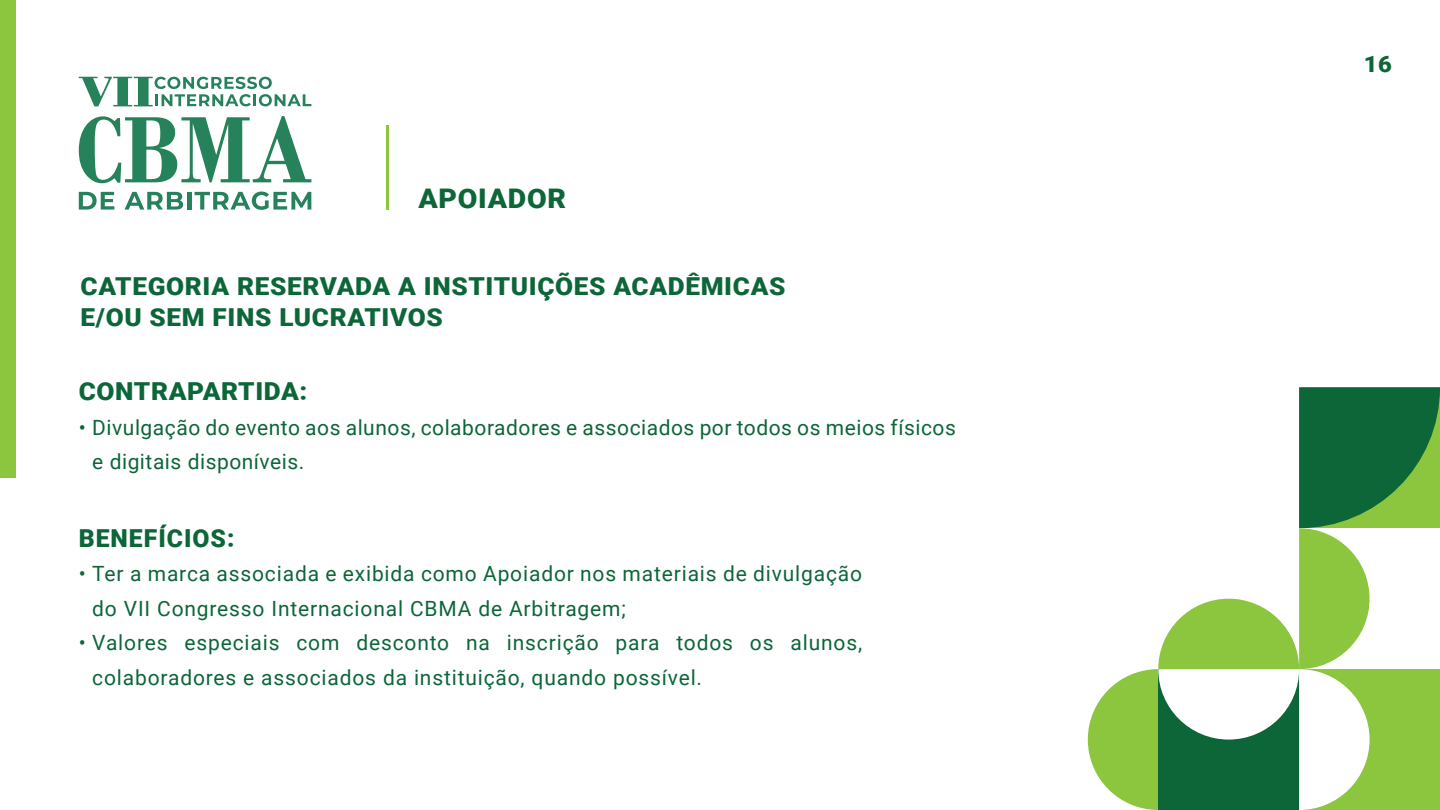
<style>
.page{position:relative;width:1440px;height:810px;background:#fff}
.page>*{position:absolute;margin:0;border:0;box-sizing:border-box;transform-origin:0 0}
.t1{font:900 27px "Roboto";letter-spacing:.025em;color:#0c6638;scale:1.06 1}
.t2{font:900 24.75px/30.8px "Roboto";letter-spacing:.025em;color:#0c6638;scale:1.06 1}
.t3{font:900 24.75px "Roboto";letter-spacing:.025em;color:#0c6638}
.t4{font:900 22.5px "Roboto";color:#0c6638;scale:1.06 1}
.t5{font:21px/34.5px "Roboto";letter-spacing:.04em;color:#0c6638}
</style>
<div class="page">
<svg style="left:79px;top:116px;width:232px;height:67px"></svg>
<svg style="left:79px;top:192px;width:35px;height:18px"></svg>
<svg style="left:125px;top:192px;width:58px;height:18px"></svg>
<hr style="left:187px;top:192px;width:4px;height:18px;background:#26825a">
<svg style="left:195px;top:192px;width:116px;height:18px"></svg>
<svg style="left:79px;top:77px;width:232px;height:29px"></svg>
<hr style="left:386px;top:126px;width:3px;height:84px;background:#8bc63e">
<svg style="left:1088px;top:387px;width:352px;height:423px"></svg>
<div style="left:0;top:0;width:15px;height:478px;background:#8bc63e"></div>
<p class="t1" style="left:418px;top:180px;width:141px">APOIADOR</p>
<p class="t2" style="left:81px;top:270px;width:667px">CATEGORIA RESERVADA A INSTITUIÇÕES ACADÊMICAS<br>E/OU SEM FINS LUCRATIVOS</p>
<p class="t2" style="left:79px;top:375px;width:217px">CONTRAPARTIDA:</p>
<p class="t5" style="left:92px;top:409px;width:865px;text-indent:-14px">• Divulgação do evento aos alunos, colaboradores e associados por todos os meios físicos e digitais disponíveis.</p>
<p class="t3" style="left:79px;top:521px;width:157px">BENEFÍCIOS:</p>
<p class="t5" style="left:92px;top:556px;width:771px;text-indent:-14px">• Ter a marca associada e exibida como Apoiador nos materiais de divulgação do VII Congresso Internacional CBMA de Arbitragem;</p>
<p class="t5" style="left:92px;top:625px;width:771px;text-indent:-14px">• Valores especiais com desconto na inscrição para todos os alunos, colaboradores e associados da instituição, quando possível.</p>
<p class="t4" style="left:1364px;top:48px;width:28px">16</p>
</div>
